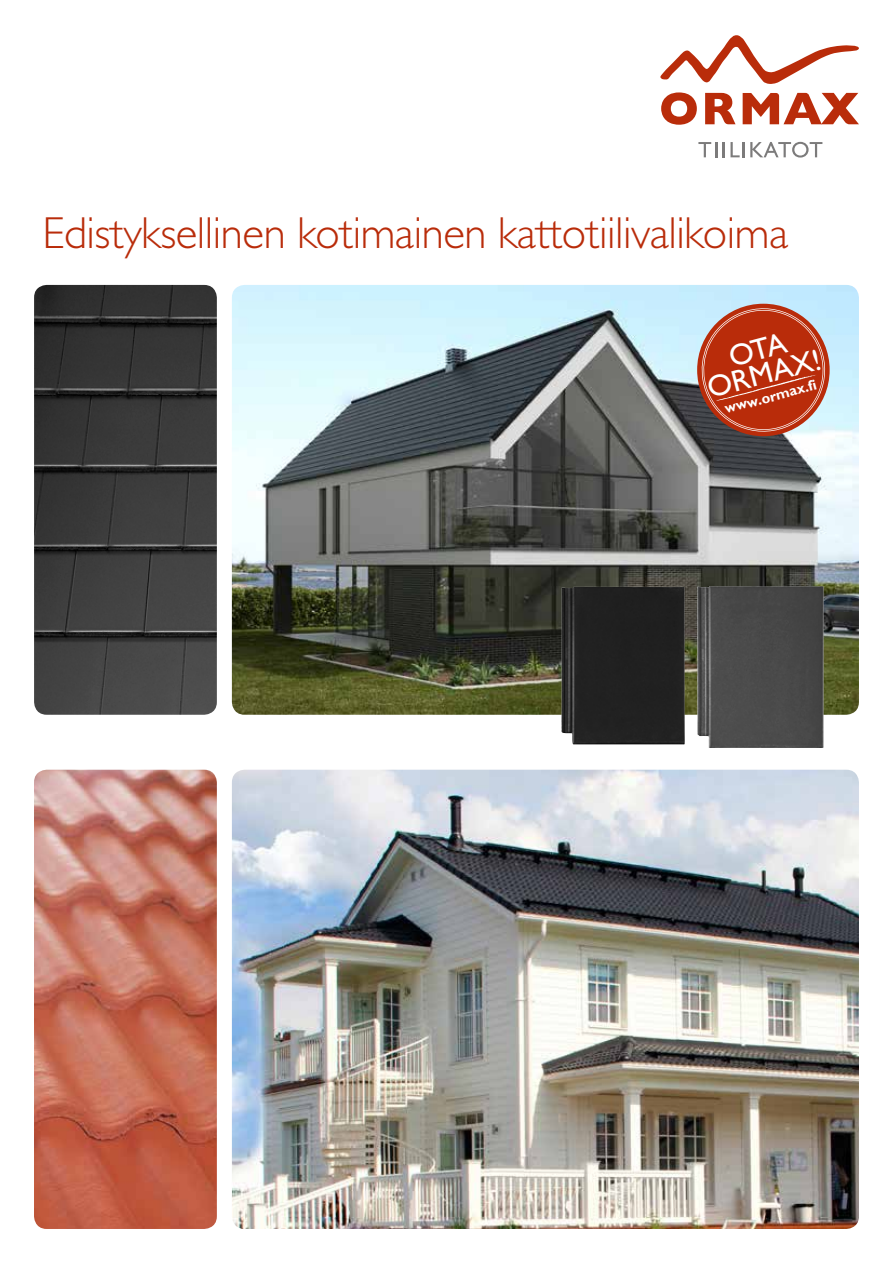
<style>
.page{position:relative;width:893px;height:1263px;background:#fff}
.page>*{position:absolute;margin:0;border:0;box-sizing:border-box;transform-origin:0 0}
.t1{font:300 45px "Gill Sans Std";letter-spacing:-.01em;color:#b92c0a}
.t2{font:30.3px "Gill Sans Std";color:#fff}
.t3{font:700 14.4px "Gill Sans";color:#fff}
</style>
<div class="page">
<svg style="left:660px;top:35px;width:199px;height:49px"></svg>
<svg style="left:661px;top:92px;width:36px;height:33px"></svg>
<svg style="left:705px;top:93px;width:30px;height:31px"></svg>
<svg style="left:743px;top:93px;width:116px;height:31px"></svg>
<svg style="left:698px;top:142px;width:19px;height:15px"></svg>
<hr style="left:722px;top:142px;width:3px;height:15px;background:#7c7b7b">
<svg style="left:730px;top:142px;width:14px;height:15px"></svg>
<svg style="left:750px;top:142px;width:72px;height:16px"></svg>
<img style="left:232px;top:285px;width:627px;height:430px">
<img style="left:34px;top:285px;width:183px;height:430px">
<img style="left:34px;top:770px;width:183px;height:459px">
<img style="left:561px;top:587px;width:124px;height:157px">
<img style="left:697px;top:586px;width:127px;height:162px">
<img style="left:232px;top:770px;width:627px;height:459px">
<svg style="left:700px;top:300px;width:127px;height:133px;background:#b9533c"></svg>
<p class="t1" style="left:43px;top:208px;width:747px">Edistyksellinen kotimainen kattotiilivalikoima</p>
<p class="t2" style="left:703px;top:372px;width:118px;rotate:-15deg">ORMAX!</p>
<p class="t3" style="left:723px;top:401px;width:96px;rotate:-15deg">www.ormax.fi</p>
</div>
